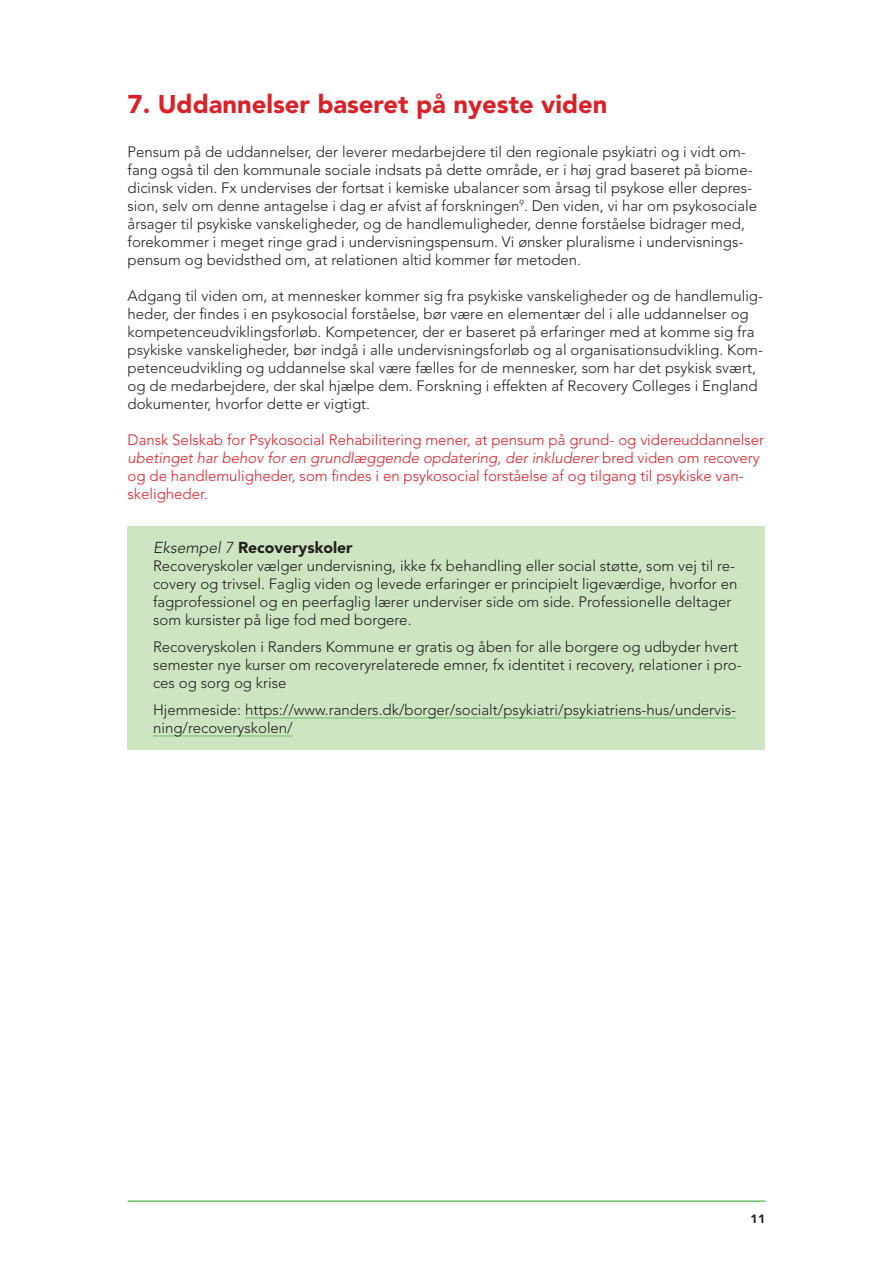
<style>
.page{position:relative;width:893px;height:1263px;background:#fff}
.page>*{position:absolute;margin:0;border:0;box-sizing:border-box;transform-origin:0 0}
.Punkter{font:900 25.5px "Avenir LT Std";color:#da2128}
.Eksempel_over{font:900 15.75px "Avenir LT Std";color:#231f20}
._10_Program_brød{font:300 15px/18px "Avenir LT Std";color:#231f20}
.Eksempler{font:300 15px/18px "Avenir LT Std";color:#231f20}
.Program_brød_farve{font:300 15px/18px "Avenir LT Std";color:#da2128}
.PR_Paginering{font:900 12px "Avenir LT Std";color:#231f20}
.s1{font-style:italic}
.s2{font-weight:300;font-style:italic}
</style>
<div class="page">
<div style="left:128px;top:527px;width:637px;height:43px;background:#cde5c1"></div>
<div style="left:128px;top:545px;width:637px;height:97px;background:#cde5c1"></div>
<div style="left:128px;top:626px;width:637px;height:79px;background:#cde5c1"></div>
<div style="left:128px;top:689px;width:637px;height:61px;background:#cde5c1"></div>
<hr style="left:245px;top:718px;width:491px;height:1px;background:#6bc067">
<hr style="left:153px;top:736px;width:140px;height:1px;background:#6bc067">
<hr style="left:128px;top:1200px;width:637px;height:2px;background:#6bc067">
<p class="Punkter" style="left:128px;top:89px;width:481px">7. Uddannelser baseret på nyeste viden</p>
<p class="_10_Program_brød" style="left:128px;top:143px;width:631px">Pensum på de uddannelser, der leverer medarbejdere til den regionale psykiatri og i vidt om&shy;fang også til den kommunale sociale indsats på dette område, er i høj grad baseret på biome&shy;dicinsk viden. Fx undervises der fortsat i kemiske ubalancer som årsag til psykose eller depres&shy;sion, selv om denne antagelse i dag er afvist af forskningen<sup>9</sup>. Den viden, vi har om psykosociale årsager til psykiske vanskeligheder, og de handlemuligheder, denne forståelse bidrager med, forekommer i meget ringe grad i undervisningspensum. Vi ønsker pluralisme i undervisnings&shy;pensum og bevidsthed om, at relationen altid kommer før metoden.</p>
<p class="_10_Program_brød" style="left:128px;top:287px;width:637px">Adgang til viden om, at mennesker kommer sig fra psykiske vanskeligheder og de handlemulig&shy;heder, der findes i en psykosocial forståelse, bør være en elementær del i alle uddannelser og kompetenceudviklingsforløb. Kompetencer, der er baseret på erfaringer med at komme sig fra psykiske vanskeligheder, bør indgå i alle undervisningsforløb og al organisationsudvikling. Kom&shy;petenceudvikling og uddannelse skal være fælles for de mennesker, som har det psykisk svært, og de medarbejdere, der skal hjælpe dem. Forskning i effekten af Recovery Colleges i England dokumenter, hvorfor dette er vigtigt.</p>
<p class="Program_brød_farve" style="left:128px;top:431px;width:638px">Dansk Selskab for Psykosocial Rehabilitering mener, at pensum på grund- og videreuddannelser <span class="s1">ubetinget har behov for en grundlæggende opdatering, der inkluderer</span> bred viden om recovery og de handlemuligheder, som findes i en psykosocial forståelse af og tilgang til psykiske van&shy;skeligheder.</p>
<p class="Eksempel_over" style="left:153px;top:538px;width:201px"><span class="s2">Eksempel 7</span> Recoveryskoler</p>
<p class="Eksempler" style="left:153px;top:557px;width:586px">Recoveryskoler vælger undervisning, ikke fx behandling eller social støtte, som vej til re&shy;covery og trivsel. Faglig viden og levede erfaringer er principielt ligeværdige, hvorfor en fagprofessionel og en peerfaglig lærer underviser side om side. Professionelle deltager som kursister på lige fod med borgere.</p>
<p class="Eksempler" style="left:153px;top:638px;width:590px">Recoveryskolen i Randers Kommune er gratis og åben for alle borgere og udbyder hvert semester nye kurser om recoveryrelaterede emner, fx identitet i recovery, relationer i pro&shy;ces og sorg og krise</p>
<p class="Eksempler" style="left:153px;top:701px;width:585px">Hjemmeside: https://www.randers.dk/borger/socialt/psykiatri/psykiatriens-hus/undervis&shy;ning/recoveryskolen/</p>
<p class="PR_Paginering" style="left:751px;top:1212px;width:16px">11</p>
</div>
